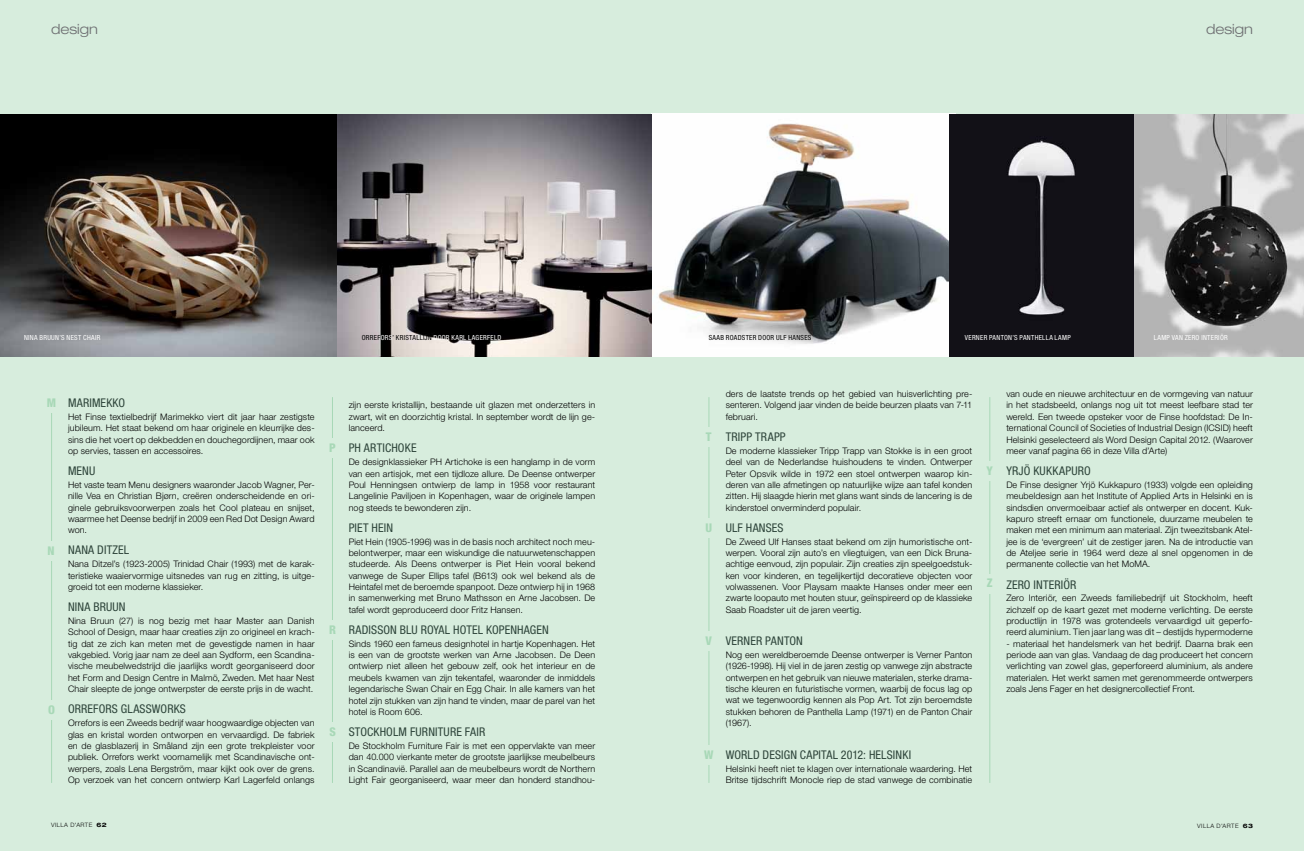
<style>
.page{position:relative;width:1304px;height:851px;background:#fff}
.page>*{position:absolute;margin:0;border:0;box-sizing:border-box;transform-origin:0 0}
.t1{font:300 expanded 14px "Helvetica Neue LT Pro";color:#6d6e71}
.t2{font:condensed 12px "Helvetica Neue LT Pro";letter-spacing:.01em;color:#2d443a}
.t3{font:800 condensed 12px "Helvetica Neue LT Pro";color:#a8d8b7}
.t4{font:300 9px/11.3px "Helvetica Neue LT Pro";letter-spacing:.01em;color:#000;text-align:justify}
.t5{font:condensed 7px "Helvetica Neue LT Pro";letter-spacing:.04em;color:#fff}
.t6{font:condensed 7px "Helvetica Neue LT Pro";letter-spacing:.04em;color:#000}
.t7{font:300 6px "Helvetica Neue LT Pro";letter-spacing:.075em;color:#000}
.s1{color:#000}
.s2{font-weight:700;font-stretch:expanded}
</style>
<div class="page">
<div style="left:0;top:0;width:1304px;height:850px;background:#d7eddd"></div>
<img style="left:0;top:113px;width:955px;height:243px">
<img style="left:949px;top:114px;width:355px;height:242px">
<hr style="left:51px;top:397px;width:1px;height:385px;background:#a8d8b7">
<hr style="left:332px;top:397px;width:1px;height:385px;background:#a8d8b7">
<hr style="left:709px;top:397px;width:1px;height:385px;background:#a8d8b7">
<hr style="left:990px;top:397px;width:1px;height:385px;background:#a8d8b7">
<div style="left:40px;top:393px;width:23px;height:20px;background:#d7eddd"></div>
<div style="left:321px;top:438px;width:23px;height:20px;background:#d7eddd"></div>
<div style="left:697px;top:427px;width:23px;height:19px;background:#d7eddd"></div>
<div style="left:697px;top:744px;width:24px;height:20px;background:#d7eddd"></div>
<div style="left:978px;top:461px;width:23px;height:19px;background:#d7eddd"></div>
<div style="left:978px;top:573px;width:23px;height:20px;background:#d7eddd"></div>
<div style="left:697px;top:518px;width:24px;height:20px;background:#d7eddd"></div>
<div style="left:697px;top:631px;width:24px;height:20px;background:#d7eddd"></div>
<div style="left:321px;top:619px;width:23px;height:20px;background:#d7eddd"></div>
<div style="left:321px;top:722px;width:23px;height:20px;background:#d7eddd"></div>
<div style="left:39px;top:540px;width:24px;height:20px;background:#d7eddd"></div>
<div style="left:40px;top:699px;width:23px;height:20px;background:#d7eddd"></div>
<h1 class="t1" style="left:51px;top:21px;width:48px">design</h1>
<h1 class="t1" style="left:1206px;top:21px;width:48px">design</h1>
<p class="t5" style="left:24px;top:333px;width:78px">NINA BRUUN’S NEST CHAIR</p>
<p class="t5" style="left:362px;top:333px;width:141px"><span class="s1">ORREF</span>ORS<span class="s1">’ KRISTALLIJN</span> DOOR KARL LAGERFELD</p>
<p class="t6" style="left:709px;top:333px;width:104px">SAAB ROADSTER DOOR ULF HANSES</p>
<p class="t5" style="left:965px;top:333px;width:107px">VERNER PANTON’S PANTHELLA LAMP</p>
<p class="t5" style="left:1154px;top:333px;width:75px">LAMP VAN ZERO INTERIÖR</p>
<h2 class="t3" style="left:47px;top:395px;width:11px">M</h2>
<h2 class="t3" style="left:47px;top:542px;width:9px">N</h2>
<h2 class="t3" style="left:48px;top:701px;width:8px">O</h2>
<h2 class="t2" style="left:68px;top:396px;width:59px">MARIMEKKO</h2>
<p class="t4" style="left:68px;top:410px;width:248px">Het Finse textielbedrijf Marimekko viert dit jaar haar zestigste jubileum. Het staat bekend om haar originele en kleurrijke des&shy;sins die het voert op dekbedden en douchegordijnen, maar ook op servies, tassen en accessoires.</p>
<h2 class="t2" style="left:68px;top:464px;width:29px">MENU</h2>
<p class="t4" style="left:68px;top:479px;width:248px">Het vaste team Menu designers waaronder Jacob Wagner, Per&shy;nille Vea en Christian Bjørn, creëren onderscheidende en ori&shy;ginele gebruiksvoorwerpen zoals het Cool plateau en snijset, waarmee het Deense bedrijf in 2009 een Red Dot Design Award won.</p>
<h2 class="t2" style="left:68px;top:543px;width:63px">NANA DITZEL</h2>
<p class="t4" style="left:68px;top:558px;width:248px">Nana Ditzel’s (1923-2005) Trinidad Chair (1993) met de karak&shy;teristieke waaiervormige uitsnedes van rug en zitting, is uitge&shy;groeid tot een moderne klassieker.</p>
<h2 class="t2" style="left:68px;top:600px;width:59px">NINA BRUUN</h2>
<p class="t4" style="left:68px;top:615px;width:248px">Nina Bruun (27) is nog bezig met haar Master aan Danish School of Design, maar haar creaties zijn zo origineel en krach&shy;tig dat ze zich kan meten met de gevestigde namen in haar vakgebied. Vorig jaar nam ze deel aan Sydform, een Scandina&shy;vische meubelwedstrijd die jaarlijks wordt georganiseerd door het Form and Design Centre in Malmö, Zweden. Met haar Nest Chair sleepte de jonge ontwerpster de eerste prijs in de wacht.</p>
<h2 class="t2" style="left:68px;top:702px;width:119px">ORREFORS GLASSWORKS</h2>
<p class="t4" style="left:68px;top:717px;width:248px">Orrefors is een Zweeds bedrijf waar hoogwaardige objecten van glas en kristal worden ontworpen en vervaardigd. De fabriek en de glasblazerij in Småland zijn een grote trekpleister voor publiek. Orrefors werkt voornamelijk met Scandinavische ont&shy;werpers, zoals Lena Bergström, maar kijkt ook over de grens.<br>Op verzoek van het concern ontwierp Karl Lagerfeld onlangs</p>
<h2 class="t3" style="left:329px;top:440px;width:8px">P</h2>
<h2 class="t3" style="left:329px;top:622px;width:8px">R</h2>
<h2 class="t3" style="left:329px;top:724px;width:8px">S</h2>
<p class="t4" style="left:349px;top:399px;width:248px">zijn eerste kristallijn, bestaande uit glazen met onderzetters in zwart, wit en doorzichtig kristal. In september wordt de lijn ge&shy;lanceerd.</p>
<h2 class="t2" style="left:349px;top:441px;width:69px">PH ARTICHOKE</h2>
<p class="t4" style="left:349px;top:456px;width:248px">De designklassieker PH Artichoke is een hanglamp in de vorm van een artisjok, met een tijdloze allure. De Deense ontwerper Poul Henningsen ontwierp de lamp in 1958 voor restaurant Langelinie Paviljoen in Kopenhagen, waar de originele lampen nog steeds te bewonderen zijn.</p>
<h2 class="t2" style="left:349px;top:520px;width:46px">PIET HEIN</h2>
<p class="t4" style="left:349px;top:535px;width:248px">Piet Hein (1905-1996) was in de basis noch architect noch meu&shy;belontwerper, maar een wiskundige die natuurwetenschappen studeerde. Als Deens ontwerper is Piet Hein vooral bekend vanwege de Super Ellips tafel (B613) ook wel bekend als de Heintafel met de beroemde spanpoot. Deze ontwierp hij in 1968 in samenwerking met Bruno Mathsson en Arne Jacobsen. De tafel wordt geproduceerd door Fritz Hansen.</p>
<h2 class="t2" style="left:349px;top:622px;width:202px">RADISSON BLU ROYAL HOTEL KOPENHAGEN</h2>
<p class="t4" style="left:349px;top:637px;width:248px">Sinds 1960 een fameus designhotel in hartje Kopenhagen. Het is een van de grootste werken van Arne Jacobsen. De Deen ontwierp niet alleen het gebouw zelf, ook het interieur en de meubels kwamen van zijn tekentafel, waaronder de inmiddels legendarische Swan Chair en Egg Chair. In alle kamers van het hotel zijn stukken van zijn hand te vinden, maar de parel van het hotel is Room 606.</p>
<h2 class="t2" style="left:349px;top:724px;width:138px">STOCKHOLM FURNITURE FAIR</h2>
<p class="t4" style="left:349px;top:739px;width:248px">De Stockholm Furniture Fair is met een oppervlakte van meer dan 40.000 vierkante meter de grootste jaarlijkse meubelbeurs in Scandinavië. Parallel aan de meubelbeurs wordt de Northern Light Fair georganiseerd, waar meer dan honderd standhou-</p>
<h2 class="t3" style="left:706px;top:429px;width:7px">T</h2>
<h2 class="t3" style="left:705px;top:520px;width:8px">U</h2>
<h2 class="t3" style="left:706px;top:633px;width:8px">V</h2>
<h2 class="t3" style="left:704px;top:746px;width:11px">W</h2>
<p class="t4" style="left:726px;top:388px;width:248px">ders de laatste trends op het gebied van huisverlichting pre&shy;senteren. Volgend jaar vinden de beide beurzen plaats van 7-11 februari.</p>
<h2 class="t2" style="left:726px;top:430px;width:61px">TRIPP TRAPP</h2>
<p class="t4" style="left:726px;top:445px;width:248px">De moderne klassieker Tripp Trapp van Stokke is in een groot deel van de Nederlandse huishoudens te vinden. Ontwerper Peter Opsvik wilde in 1972 een stoel ontwerpen waarop kin&shy;deren van alle afmetingen op natuurlijke wijze aan tafel konden zitten. Hij slaagde hierin met glans want sinds de lancering is de kinderstoel onverminderd populair.</p>
<h2 class="t2" style="left:726px;top:520px;width:59px">ULF HANSES</h2>
<p class="t4" style="left:726px;top:535px;width:248px">De Zweed Ulf Hanses staat bekend om zijn humoristische ont&shy;werpen. Vooral zijn auto’s en vliegtuigen, van een Dick Bruna&shy;achtige eenvoud, zijn populair. Zijn creaties zijn speelgoedstuk&shy;ken voor kinderen, en tegelijkertijd decoratieve objecten voor volwassenen. Voor Playsam maakte Hanses onder meer een zwarte loopauto met houten stuur, geïnspireerd op de klassieke Saab Roadster uit de jaren veertig.</p>
<h2 class="t2" style="left:726px;top:634px;width:79px">VERNER PANTON</h2>
<p class="t4" style="left:726px;top:649px;width:248px">Nog een wereldberoemde Deense ontwerper is Verner Panton (1926-1998). Hij viel in de jaren zestig op vanwege zijn abstracte ontwerpen en het gebruik van nieuwe materialen, sterke drama&shy;tische kleuren en futuristische vormen, waarbij de focus lag op wat we tegenwoordig kennen als Pop Art. Tot zijn beroemdste stukken behoren de Panthella Lamp (1971) en de Panton Chair (1967).</p>
<h2 class="t2" style="left:726px;top:747px;width:187px">WORLD DESIGN CAPITAL 2012: HELSINKI</h2>
<p class="t4" style="left:726px;top:762px;width:248px">Helsinki heeft niet te klagen over internationale waardering. Het<br>Britse tijdschrift Monocle riep de stad vanwege de combinatie</p>
<h2 class="t3" style="left:987px;top:463px;width:8px">Y</h2>
<h2 class="t3" style="left:987px;top:575px;width:7px">Z</h2>
<p class="t4" style="left:1006px;top:388px;width:248px">van oude en nieuwe architectuur en de vormgeving van natuur in het stadsbeeld, onlangs nog uit tot meest leefbare stad ter wereld. Een tweede opsteker voor de Finse hoofdstad: De In&shy;ternational Council of Societies of Industrial Design (ICSID) heeft Helsinki geselecteerd als Word Design Capital 2012. (Waarover meer vanaf pagina 66 in deze Villa d’Arte)</p>
<h2 class="t2" style="left:1006px;top:464px;width:86px">YRJÖ KUKKAPURO</h2>
<p class="t4" style="left:1006px;top:479px;width:248px">De Finse designer Yrjö Kukkapuro (1933) volgde een opleiding meubeldesign aan het Institute of Applied Arts in Helsinki en is sindsdien onvermoeibaar actief als ontwerper en docent. Kuk&shy;kapuro streeft ernaar om functionele, duurzame meubelen te maken met een minimum aan materiaal. Zijn tweezitsbank Atel&shy;jee is de ‘evergreen’ uit de zestiger jaren. Na de introductie van de Ateljee serie in 1964 werd deze al snel opgenomen in de permanente collectie van het MoMA.</p>
<h2 class="t2" style="left:1006px;top:577px;width:72px">ZERO INTERIÖR</h2>
<p class="t4" style="left:1006px;top:592px;width:248px">Zero Interiör, een Zweeds familiebedrijf uit Stockholm, heeft zichzelf op de kaart gezet met moderne verlichting. De eerste productlijn in 1978 was grotendeels vervaardigd uit geperfo&shy;reerd aluminium. Tien jaar lang was dit – destijds hypermoderne</p>
<p class="t4" style="left:1006px;top:637px;width:248px">- materiaal het handelsmerk van het bedrijf. Daarna brak een periode aan van glas. Vandaag de dag produceert het concern verlichting van zowel glas, geperforeerd aluminium, als andere materialen. Het werkt samen met gerenommeerde ontwerpers zoals Jens Fager en het designercollectief Front.</p>
<p class="t7" style="left:51px;top:821px;width:57px">VILLA D'ARTE <span class="s2">62</span></p>
<p class="t7" style="left:1197px;top:822px;width:57px">VILLA D'ARTE <span class="s2">63</span></p>
</div>
